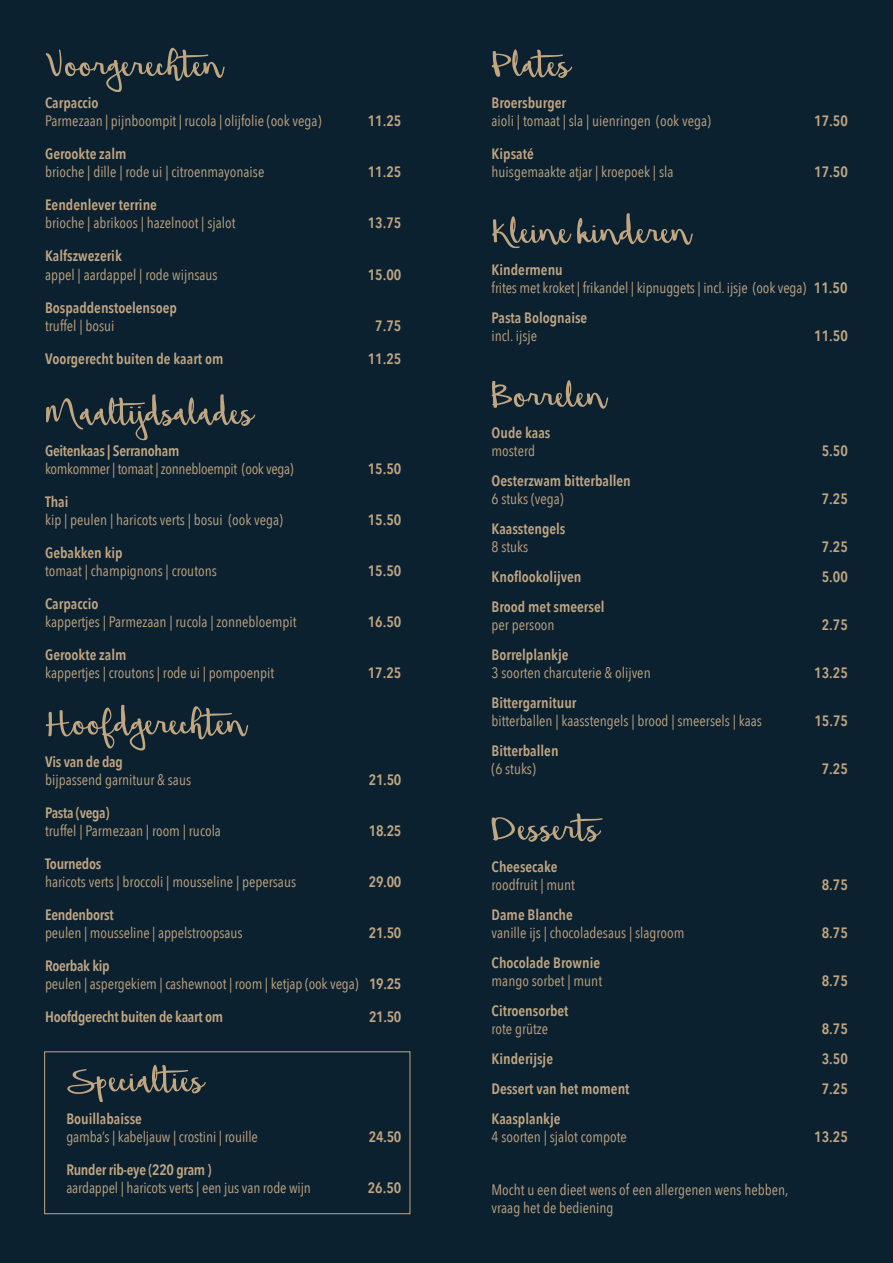
<style>
.page{position:relative;width:893px;height:1263px;background:#0c2130}
.page>*{position:absolute;margin:0;border:0;box-sizing:border-box;transform-origin:0 0}
.t1{font:58.5px "Beautiful Mess";color:#c1a682}
.t2{font:15px/18px "Avenir Next Condensed";color:#c1a682}
.t3{font:600 15px "Avenir Next Condensed";color:#c1a682}
.t4{font:600 15px "Avenir Next Condensed";letter-spacing:-.02em;color:#c1a682}
.t5{font:15px "Avenir Next Condensed";letter-spacing:-.02em;color:#c1a682}
.s1{font-weight:600}
</style>
<div class="page">
<div style="left:44px;top:1051px;width:366px;height:163px;border:1px solid #c1a682"></div>
<h1 class="t1" style="left:45px;top:20px;width:178px">Voorgerechten</h1>
<p class="t3" style="left:45px;top:90px;width:55px">Carpaccio</p>
<p class="t2" style="left:45px;top:112px;width:278px">Parmezaan | pijnboompit | rucola | olijfolie (ook vega)</p>
<p class="t3" style="left:368px;top:108px;width:35px">11.25</p>
<p class="t3" style="left:45px;top:141px;width:83px">Gerookte zalm</p>
<p class="t2" style="left:45px;top:163px;width:221px">brioche | dille | rode ui | citroenmayonaise</p>
<p class="t3" style="left:368px;top:159px;width:35px">11.25</p>
<p class="t3" style="left:45px;top:192px;width:113px">Eendenlever terrine</p>
<p class="t2" style="left:45px;top:214px;width:192px">brioche | abrikoos | hazelnoot | sjalot</p>
<p class="t3" style="left:368px;top:210px;width:35px">13.75</p>
<p class="t3" style="left:45px;top:243px;width:78px">Kalfszwezerik</p>
<p class="t2" style="left:45px;top:265px;width:174px">appel | aardappel | rode wijnsaus</p>
<p class="t3" style="left:368px;top:261px;width:35px">15.00</p>
<p class="t3" style="left:45px;top:294px;width:133px">Bospaddenstoelensoep</p>
<p class="t2" style="left:45px;top:316px;width:71px">truffel | bosui</p>
<p class="t3" style="left:375px;top:312px;width:28px">7.75</p>
<p class="t3" style="left:45px;top:345px;width:180px">Voorgerecht buiten de kaart om</p>
<p class="t3" style="left:368px;top:345px;width:35px">11.25</p>
<h1 class="t1" style="left:45px;top:368px;width:209px">Maaltijdsalades</h1>
<p class="t4" style="left:45px;top:438px;width:136px">Geitenkaas | Serranoham</p>
<p class="t5" style="left:45px;top:456px;width:250px">komkommer | tomaat | zonnebloempit (ook vega)</p>
<p class="t3" style="left:368px;top:456px;width:35px">15.50</p>
<p class="t3" style="left:45px;top:489px;width:25px">Thai</p>
<p class="t2" style="left:45px;top:510px;width:239px">kip | peulen | haricots verts | bosui (ook vega)</p>
<p class="t3" style="left:368px;top:507px;width:35px">15.50</p>
<p class="t3" style="left:45px;top:540px;width:79px">Gebakken kip</p>
<p class="t2" style="left:45px;top:561px;width:173px">tomaat | champignons | croutons</p>
<p class="t3" style="left:368px;top:558px;width:35px">15.50</p>
<p class="t3" style="left:45px;top:591px;width:55px">Carpaccio</p>
<p class="t2" style="left:45px;top:612px;width:253px">kappertjes | Parmezaan | rucola | zonnebloempit</p>
<p class="t3" style="left:368px;top:609px;width:35px">16.50</p>
<p class="t3" style="left:45px;top:642px;width:83px">Gerookte zalm</p>
<p class="t2" style="left:45px;top:663px;width:231px">kappertjes | croutons | rode ui | pompoenpit</p>
<p class="t3" style="left:368px;top:660px;width:35px">17.25</p>
<h1 class="t1" style="left:45px;top:678px;width:202px">Hoofdgerechten</h1>
<p class="t4" style="left:45px;top:749px;width:79px">Vis van de dag</p>
<p class="t2" style="left:45px;top:770px;width:148px">bijpassend garnituur &amp; saus</p>
<p class="t3" style="left:369px;top:767px;width:34px">21.50</p>
<p class="t4" style="left:45px;top:800px;width:66px">Pasta (vega)</p>
<p class="t2" style="left:45px;top:821px;width:177px">truffel | Parmezaan | room | rucola</p>
<p class="t3" style="left:369px;top:818px;width:34px">18.25</p>
<p class="t4" style="left:45px;top:851px;width:58px">Tournedos</p>
<p class="t2" style="left:45px;top:872px;width:253px">haricots verts | broccoli | mousseline | pepersaus</p>
<p class="t3" style="left:369px;top:869px;width:34px">29.00</p>
<p class="t4" style="left:45px;top:902px;width:70px">Eendenborst</p>
<p class="t2" style="left:45px;top:923px;width:199px">peulen | mousseline | appelstroopsaus</p>
<p class="t3" style="left:369px;top:920px;width:34px">21.50</p>
<p class="t2" style="left:45px;top:956px;width:358px"><span class="s1">Roerbak kip<br></span>peulen | aspergekiem | cashewnoot | room | ketjap (ook vega) <span class="s1">19.25</span></p>
<p class="t4" style="left:45px;top:1004px;width:180px">Hoofdgerecht buiten de kaart om</p>
<p class="t3" style="left:369px;top:1004px;width:34px">21.50</p>
<h1 class="t1" style="left:66px;top:1035px;width:138px">Specialties</h1>
<p class="t3" style="left:66px;top:1106px;width:77px">Bouillabaisse</p>
<p class="t2" style="left:66px;top:1127px;width:193px">gamba’s | kabeljauw | crostini | rouille</p>
<p class="t3" style="left:369px;top:1124px;width:34px">24.50</p>
<p class="t4" style="left:66px;top:1157px;width:147px">Runder rib-eye (220 gram )</p>
<p class="t2" style="left:66px;top:1178px;width:246px">aardappel | haricots verts | een jus van rode wijn</p>
<p class="t3" style="left:368px;top:1175px;width:35px">26.50</p>
<h1 class="t1" style="left:492px;top:20px;width:79px">Plates</h1>
<p class="t3" style="left:492px;top:90px;width:76px">Broersburger</p>
<p class="t2" style="left:492px;top:112px;width:221px">aioli | tomaat | sla | uienringen (ook vega)</p>
<p class="t3" style="left:814px;top:108px;width:35px">17.50</p>
<p class="t3" style="left:492px;top:141px;width:44px">Kipsaté</p>
<p class="t2" style="left:492px;top:163px;width:183px">huisgemaakte atjar | kroepoek | sla</p>
<p class="t3" style="left:814px;top:159px;width:35px">17.50</p>
<h1 class="t1" style="left:492px;top:187px;width:200px">Kleine kinderen</h1>
<p class="t2" style="left:492px;top:260px;width:357px"><span class="s1">Kindermenu<br></span>frites met kroket | frikandel | kipnuggets | incl. ijsje (ook vega) <span class="s1">11.50</span></p>
<p class="t3" style="left:492px;top:305px;width:97px">Pasta Bolognaise</p>
<p class="t2" style="left:492px;top:326px;width:47px">incl. ijsje</p>
<p class="t3" style="left:814px;top:323px;width:35px">11.50</p>
<h1 class="t1" style="left:492px;top:351px;width:115px">Borrelen</h1>
<p class="t3" style="left:492px;top:420px;width:60px">Oude kaas</p>
<p class="t2" style="left:492px;top:441px;width:45px">mosterd</p>
<p class="t3" style="left:822px;top:438px;width:28px">5.50</p>
<p class="t3" style="left:492px;top:468px;width:141px">Oesterzwam bitterballen</p>
<p class="t2" style="left:492px;top:489px;width:74px">6 stuks (vega)</p>
<p class="t3" style="left:822px;top:486px;width:28px">7.25</p>
<p class="t3" style="left:492px;top:516px;width:75px">Kaasstengels</p>
<p class="t2" style="left:492px;top:537px;width:38px">8 stuks</p>
<p class="t3" style="left:822px;top:534px;width:28px">7.25</p>
<p class="t3" style="left:492px;top:564px;width:91px">Knoflookolijven</p>
<p class="t3" style="left:822px;top:564px;width:28px">5.00</p>
<p class="t3" style="left:492px;top:594px;width:114px">Brood met smeersel</p>
<p class="t2" style="left:492px;top:615px;width:65px">per persoon</p>
<p class="t3" style="left:822px;top:612px;width:28px">2.75</p>
<p class="t3" style="left:492px;top:642px;width:78px">Borrelplankje</p>
<p class="t2" style="left:492px;top:663px;width:161px">3 soorten charcuterie &amp; olijven</p>
<p class="t3" style="left:814px;top:660px;width:35px">13.25</p>
<p class="t3" style="left:492px;top:690px;width:86px">Bittergarnituur</p>
<p class="t2" style="left:492px;top:711px;width:272px">bitterballen | kaasstengels | brood | smeersels | kaas</p>
<p class="t3" style="left:814px;top:708px;width:35px">15.75</p>
<p class="t3" style="left:492px;top:738px;width:68px">Bitterballen</p>
<p class="t2" style="left:492px;top:759px;width:46px">(6 stuks)</p>
<p class="t3" style="left:822px;top:756px;width:28px">7.25</p>
<h1 class="t1" style="left:492px;top:784px;width:108px">Desserts</h1>
<p class="t3" style="left:492px;top:854px;width:67px">Cheesecake</p>
<p class="t2" style="left:492px;top:875px;width:85px">roodfruit | munt</p>
<p class="t3" style="left:822px;top:872px;width:28px">8.75</p>
<p class="t3" style="left:492px;top:902px;width:83px">Dame Blanche</p>
<p class="t2" style="left:492px;top:923px;width:194px">vanille ijs | chocoladesaus | slagroom</p>
<p class="t3" style="left:822px;top:920px;width:28px">8.75</p>
<p class="t3" style="left:492px;top:950px;width:110px">Chocolade Brownie</p>
<p class="t2" style="left:492px;top:971px;width:112px">mango sorbet | munt</p>
<p class="t3" style="left:822px;top:968px;width:28px">8.75</p>
<p class="t3" style="left:492px;top:998px;width:78px">Citroensorbet</p>
<p class="t2" style="left:492px;top:1019px;width:58px">rote grütze</p>
<p class="t3" style="left:822px;top:1016px;width:28px">8.75</p>
<p class="t3" style="left:492px;top:1046px;width:63px">Kinderijsje</p>
<p class="t3" style="left:822px;top:1046px;width:28px">3.50</p>
<p class="t3" style="left:492px;top:1076px;width:139px">Dessert van het moment</p>
<p class="t3" style="left:822px;top:1076px;width:28px">7.25</p>
<p class="t3" style="left:492px;top:1106px;width:70px">Kaasplankje</p>
<p class="t2" style="left:492px;top:1127px;width:137px">4 soorten | sjalot compote</p>
<p class="t3" style="left:814px;top:1124px;width:35px">13.25</p>
<p class="t2" style="left:492px;top:1180px;width:298px">Mocht u een dieet wens of een allergenen wens hebben, vraag het de bediening</p>
</div>
